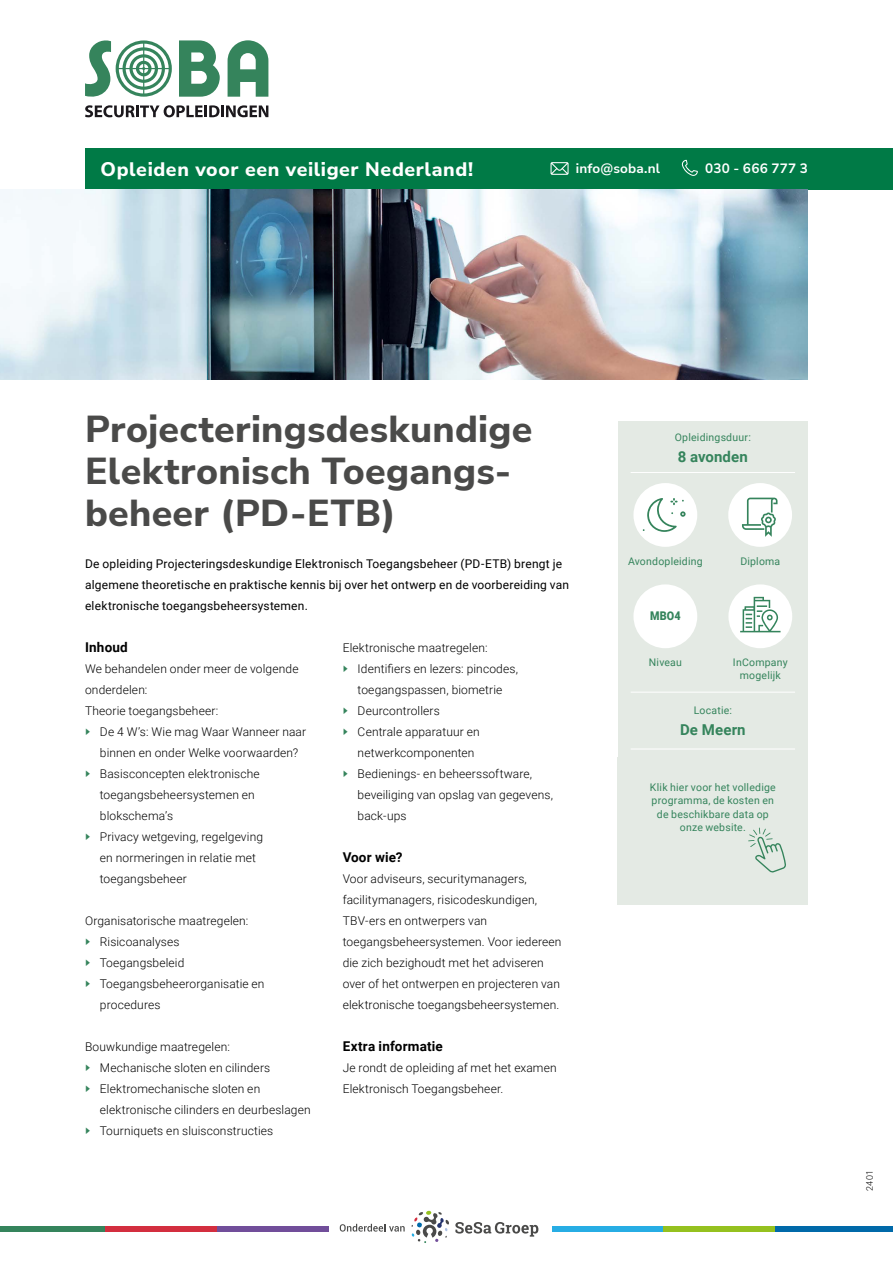
<style>
.page{position:relative;width:893px;height:1263px;background:#fff}
.page>*{position:absolute;margin:0;border:0;box-sizing:border-box;transform-origin:0 0}
.opleidingsnaam{font:800 37.5px/42px "Nunito Sans";letter-spacing:.005em;color:#4a4a49}
.t1{font:800 19.5px "Nunito Sans";letter-spacing:.03em;color:#fff}
.sidebar_tekstjes_groot{font:700 15px "Roboto";letter-spacing:.01em;color:#35845c}
.TK2{font:700 13.5px "Roboto";letter-spacing:.015em;color:#000}
.t2{font:700 13.5px "Nunito Sans";letter-spacing:.01em;color:#fff}
.platte_tekst{font:300 12px/21px "Roboto";letter-spacing:.01em;color:#000}
.opleiding_intro{font:12px/21px "Roboto";letter-spacing:.015em;color:#000}
.opsom_1_SOBA{font:300 12px "Roboto";letter-spacing:.01em;color:#000}
.t3{font:900 12px "Roboto";color:#35845c;scale:.9 1}
.sidebar_tekstjes_klein{font:10.5px/13.5px "Roboto";letter-spacing:.02em;color:#35845c;text-align:center}
.intro{font:10.5px/13.5px "Roboto";letter-spacing:.02em;color:#35845c;text-align:center}
.t4{font:300 9px "Roboto";color:#000}
</style>
<div class="page">
<div style="left:775px;top:1226px;width:118px;height:5px;background:#0069a9"></div>
<div style="left:0;top:1226px;width:105px;height:5px;background:#35845c"></div>
<div style="left:105px;top:1226px;width:112px;height:5px;background:#d32e3f"></div>
<div style="left:217px;top:1226px;width:111px;height:5px;background:#714e9a"></div>
<div style="left:552px;top:1226px;width:111px;height:5px;background:#27ade4"></div>
<div style="left:663px;top:1226px;width:112px;height:5px;background:#95c11f"></div>
<svg style="left:340px;top:1224px;width:65px;height:7px"></svg>
<svg style="left:455px;top:1222px;width:83px;height:14px"></svg>
<svg style="left:411px;top:1210px;width:38px;height:33px"></svg>
<div style="left:85px;top:148px;width:808px;height:42px;background:#007a46"></div>
<svg style="left:550px;top:162px;width:19px;height:13px"></svg>
<svg style="left:682px;top:160px;width:16px;height:16px"></svg>
<svg style="left:85px;top:40px;width:183px;height:77px"></svg>
<img style="left:0;top:190px;width:808px;height:189px">
<div style="left:618px;top:421px;width:190px;height:483px;background:#e4eae4"></div>
<hr style="left:631px;top:472px;width:164px;height:1px;background:#fff">
<hr style="left:631px;top:749px;width:164px;height:1px;background:#fff">
<hr style="left:631px;top:692px;width:164px;height:1px;background:#fff">
<div style="left:633px;top:584px;width:64px;height:64px;background:#fff;border-radius:50%"></div>
<div style="left:728px;top:483px;width:64px;height:64px;background:#fff;border-radius:50%"></div>
<svg style="left:742px;top:498px;width:35px;height:39px"></svg>
<div style="left:728px;top:584px;width:64px;height:64px;background:#fff;border-radius:50%"></div>
<svg style="left:740px;top:597px;width:40px;height:35px"></svg>
<div style="left:633px;top:483px;width:64px;height:64px;background:#fff;border-radius:50%"></div>
<svg style="left:643px;top:498px;width:43px;height:34px"></svg>
<svg style="left:748px;top:827px;width:38px;height:46px"></svg>
<h2 class="t1" style="left:101px;top:155px;width:374px">Opleiden voor een veiliger Nederland!</h2>
<p class="t2" style="left:576px;top:158px;width:86px">info@soba.nl</p>
<p class="t2" style="left:705px;top:158px;width:104px">030 - 666 777 3</p>
<p class="opleidingsnaam" style="left:85px;top:406px;width:449px">Projecteringsdeskundige<br>Elektronisch Toegangs&shy;beheer (PD-ETB)</p>
<p class="opleiding_intro" style="left:85px;top:553px;width:486px">De opleiding Projecteringsdeskundige Elektronisch Toegangsbeheer (PD-ETB) brengt je algemene theoretische en praktische kennis bij over het ontwerp en de voorbereiding van elektronische toegangsbeheersystemen.</p>
<p class="TK2" style="left:85px;top:638px;width:44px">Inhoud</p>
<p class="platte_tekst" style="left:85px;top:658px;width:215px">We behandelen onder meer de volgende onderdelen:</p>
<p class="platte_tekst" style="left:85px;top:700px;width:135px">Theorie toegangsbeheer:</p>
<p class="platte_tekst" style="left:100px;top:721px;width:208px">De 4 W’s: Wie mag Waar Wanneer naar binnen en onder Welke voorwaarden?</p>
<p class="platte_tekst" style="left:100px;top:763px;width:161px">Basisconcepten elektronische toegangsbeheersystemen en blokschema’s</p>
<p class="platte_tekst" style="left:100px;top:826px;width:165px">Privacy wetgeving, regelgeving en normeringen in relatie met toegangsbeheer</p>
<p class="platte_tekst" style="left:85px;top:910px;width:165px">Organisatorische maatregelen:</p>
<p class="platte_tekst" style="left:100px;top:931px;width:81px">Risicoanalyses</p>
<p class="platte_tekst" style="left:100px;top:952px;width:86px">Toegangsbeleid</p>
<p class="platte_tekst" style="left:100px;top:973px;width:166px">Toegangsbeheerorganisatie en procedures</p>
<p class="platte_tekst" style="left:85px;top:1036px;width:146px">Bouwkundige maatregelen:</p>
<p class="platte_tekst" style="left:100px;top:1057px;width:172px">Mechanische sloten en cilinders</p>
<p class="platte_tekst" style="left:100px;top:1078px;width:212px">Elektromechanische sloten en elektronische cilinders en deurbeslagen</p>
<p class="platte_tekst" style="left:100px;top:1120px;width:175px">Tourniquets en sluisconstructies</p>
<p class="opsom_1_SOBA" style="left:343px;top:639px;width:146px">Elektronische maatregelen:</p>
<p class="platte_tekst" style="left:358px;top:658px;width:162px">Identifiers en lezers: pincodes, toegangspassen, biometrie</p>
<p class="platte_tekst" style="left:358px;top:700px;width:84px">Deurcontrollers</p>
<p class="platte_tekst" style="left:358px;top:721px;width:124px">Centrale apparatuur en netwerkcomponenten</p>
<p class="platte_tekst" style="left:358px;top:763px;width:197px">Bedienings- en beheerssoftware, beveiliging van opslag van gegevens, back-ups</p>
<p class="TK2" style="left:343px;top:848px;width:61px">Voor wie?</p>
<p class="platte_tekst" style="left:343px;top:868px;width:220px">Voor adviseurs, securitymanagers, facilitymanagers, risicodeskundigen, TBV-ers en ontwerpers van toegangsbeheersystemen. Voor iedereen die zich bezighoudt met het adviseren over of het ontwerpen en projecteren van elektronische toegangsbeheersystemen.</p>
<p class="TK2" style="left:343px;top:1037px;width:101px">Extra informatie</p>
<p class="platte_tekst" style="left:343px;top:1057px;width:215px">Je rondt de opleiding af met het examen<br>Elektronisch Toegangsbeheer.</p>
<p class="sidebar_tekstjes_klein" style="left:675px;top:430px;width:78px">Opleidingsduur:</p>
<p class="sidebar_tekstjes_groot" style="left:678px;top:446px;width:72px">8 avonden</p>
<p class="sidebar_tekstjes_klein" style="left:628px;top:554px;width:76px">Avondopleiding</p>
<p class="t3" style="left:650px;top:608px;width:36px">MBO4</p>
<p class="sidebar_tekstjes_klein" style="left:740px;top:554px;width:42px">Diploma</p>
<p class="sidebar_tekstjes_klein" style="left:649px;top:655px;width:35px">Niveau</p>
<p class="sidebar_tekstjes_klein" style="left:733px;top:655px;width:56px">InCompany mogelijk</p>
<p class="sidebar_tekstjes_klein" style="left:694px;top:703px;width:40px">Locatie:</p>
<p class="sidebar_tekstjes_groot" style="left:680px;top:719px;width:67px">De Meern</p>
<p class="sidebar_tekstjes_klein" style="left:632px;top:777px;width:162px">de kosten en de beschikbare data op onze website:</p>
<p class="intro" style="left:650px;top:780px;width:127px">Klik hier voor het volledige programma, de kosten en de beschikbare data op onze website.</p>
<p class="t4" style="left:863px;top:1191px;width:22px;rotate:-90deg">2401</p>
</div>
